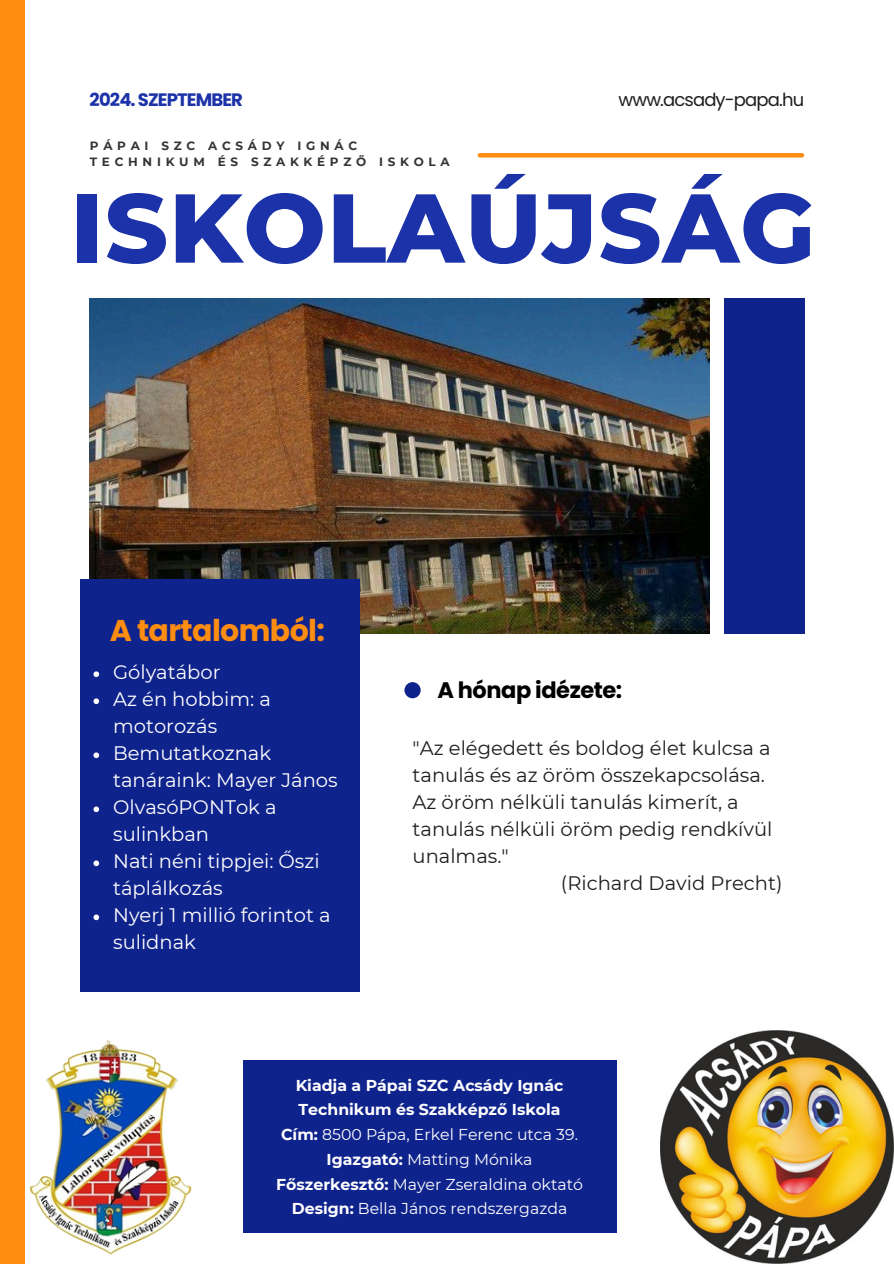
<style>
.page{position:relative;width:894px;height:1264px;background:#fff}
.page>*{position:absolute;margin:0;border:0;box-sizing:border-box;transform-origin:0 0}
.t1{font:800 97.5px "Montserrat";letter-spacing:.01em;color:#1c32a8}
.t2{font:700 30px "Poppins";letter-spacing:-.02em;color:#ff8d10}
.t3{font:700 22.5px "Poppins";letter-spacing:-.02em;color:#000}
.t4{font:19.5px "Montserrat";color:#1e1e1e}
.t5{font:19.5px/27px "Montserrat";color:#fff}
.t6{font:18px "Poppins";letter-spacing:-.05em;color:#1e1e1e}
.t7{font:700 18px "Poppins";letter-spacing:-.05em;color:#1c32a8}
.t8{font:700 15.75px/24.8px "Montserrat";color:#fff;text-align:center}
.t9{font:700 12px/15.9px "Montserrat";letter-spacing:.395em;color:#343434}
.s1{font-weight:400}
</style>
<div class="page">
<div style="left:0;top:0;width:24px;height:1263px;background:#ff8d10"></div>
<svg style="left:479px;top:153px;width:322px;height:4px"></svg>
<img style="left:90px;top:298px;width:618px;height:336px">
<div style="left:724px;top:298px;width:80px;height:336px;background:#0f238d"></div>
<div style="left:80px;top:579px;width:280px;height:412px;background:#0f238d"></div>
<div style="left:404px;top:682px;width:16px;height:16px;background:#0f238d;border-radius:50%"></div>
<img style="left:660px;top:1030px;width:233px;height:233px">
<img style="left:24px;top:1030px;width:168px;height:233px">
<svg style="left:93px;top:671px;width:6px;height:6px"></svg>
<svg style="left:93px;top:698px;width:6px;height:6px"></svg>
<svg style="left:93px;top:752px;width:6px;height:6px"></svg>
<svg style="left:93px;top:806px;width:6px;height:6px"></svg>
<svg style="left:93px;top:860px;width:6px;height:6px"></svg>
<svg style="left:93px;top:914px;width:6px;height:6px"></svg>
<div style="left:243px;top:1060px;width:373px;height:172px;background:#0f238d"></div>
<h2 class="t7" style="left:90px;top:87px;width:155px">2024. SZEPTEMBER</h2>
<p class="t6" style="left:618px;top:87px;width:187px">www.acsady-papa.hu</p>
<p class="t9" style="left:90px;top:137px;width:361px">PÁPAI SZC ACSÁDY IGNÁC<br>TECHNIKUM ÉS SZAKKÉPZŐ ISKOLA</p>
<h1 class="t1" style="left:71px;top:168px;width:745px">ISKOLAÚJSÁG</h1>
<p class="t2" style="left:110px;top:609px;width:217px">A tartalomból:</p>
<p class="t5" style="left:113px;top:658px;width:109px">Gólyatábor</p>
<p class="t5" style="left:113px;top:685px;width:159px">Az én hobbim: a motorozás</p>
<p class="t5" style="left:113px;top:739px;width:226px">Bemutatkoznak tanáraink: Mayer János</p>
<p class="t5" style="left:113px;top:793px;width:165px">OlvasóPONTok a sulinkban</p>
<h3 class="t5" style="left:113px;top:847px;width:208px">Nati néni tippjei: Őszi táplálkozás</h3>
<h5 class="t5" style="left:113px;top:901px;width:219px">Nyerj 1 millió forintot a sulidnak</h5>
<h6 class="t3" style="left:437px;top:674px;width:186px">A hónap idézete:</h6>
<p class="t4" style="left:412px;top:736px;width:359px">"Az elégedett és boldog élet kulcsa a</p>
<p class="t4" style="left:412px;top:763px;width:354px">tanulás és az öröm összekapcsolása.</p>
<p class="t4" style="left:412px;top:790px;width:327px">Az öröm nélküli tanulás kimerít, a</p>
<p class="t4" style="left:412px;top:817px;width:361px">tanulás nélküli öröm pedig rendkívül</p>
<p class="t4" style="left:412px;top:844px;width:98px">unalmas."</p>
<p class="t4" style="left:560px;top:871px;width:223px">(Richard David Precht)</p>
<p class="t8" style="left:276px;top:1072px;width:308px">Kiadja a Pápai SZC Acsády Ignác Technikum és Szakképző Iskola<br>Cím: <span class="s1">8500 Pápa, Erkel Ferenc utca 39.<br></span>Igazgató: <span class="s1">Matting Mónika </span>Főszerkesztő: <span class="s1">Mayer Zseraldina oktató </span>Design: <span class="s1">Bella János rendszergazda</span></p>
</div>
